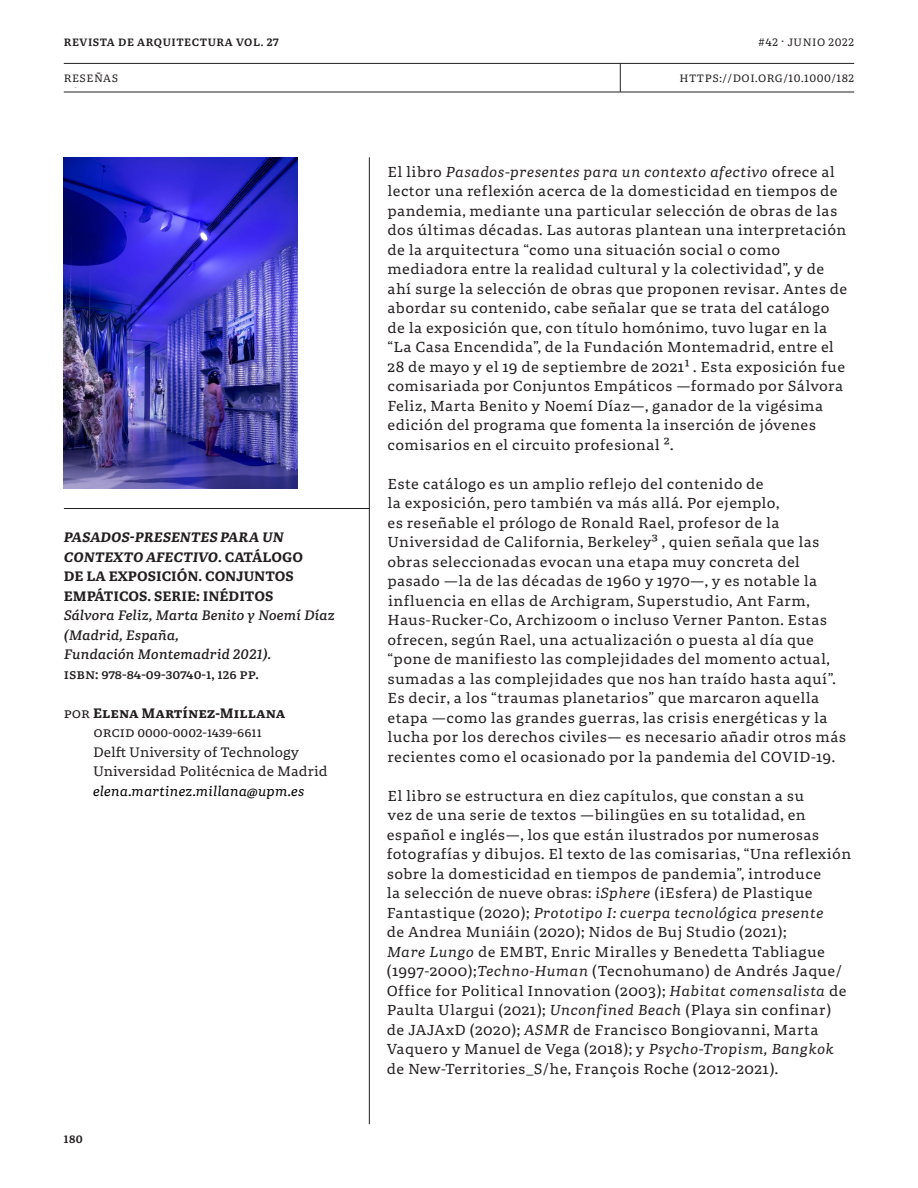
<style>
.page{position:relative;width:918px;height:1188px;background:#fff}
.page>*{position:absolute;margin:0;border:0;box-sizing:border-box;transform-origin:0 0}
.Cuerpo_de_Texto{font:14.25px/19.5px "Portada Text";letter-spacing:.025em;color:#231f20}
.t1{font:13.5px "Portada Text";color:#231f20}
.t2{font:italic 13.5px "Portada Text Bk";color:#231f20}
.t3{font:700 13.5px/19.5px "Portada Text";color:#231f20}
.t4{font:italic 700 13.5px "Portada Text";color:#231f20}
.t5{font:italic 13.5px "Portada Text";color:#000}
.t6{font:13.5px "Portada Text Bk";color:#231f20}
.t7{font:10.5px "Portada Text";letter-spacing:.05em;color:#231f20}
.t8{font:10.5px "Portada Text Sb";letter-spacing:.05em;color:#231f20}
.s1{font-style:normal}
.s2{font-weight:400}
.s3{color:#fff}
.s4{font-style:normal;color:#fff}
.s5{font-style:italic}
</style>
<div class="page">
<hr style="left:64px;top:63px;width:790px;height:1px;background:#231f20">
<hr style="left:64px;top:92px;width:790px;height:1px;background:#231f20">
<svg style="left:620px;top:64px;width:1px;height:28px"></svg>
<hr style="left:64px;top:508px;width:306px;height:1px;background:#231f20">
<hr style="left:369px;top:157px;width:1px;height:967px;background:#231f20">
<img style="left:64px;top:157px;width:234px;height:332px">
<p class="t8" style="left:64px;top:35px;width:217px">REVISTA DE ARQUITECTURA VOL. 27</p>
<p class="t7" style="left:758px;top:35px;width:98px">#42 · JUNIO 2022</p>
<p class="t7" style="left:64px;top:71px;width:56px">RESEÑAS</p>
<p class="t4" style="left:64px;top:528px;width:221px">PASADOS-PRESENTES PARA UN</p>
<p class="t4" style="left:64px;top:547px;width:241px">CONTEXTO AFECTIVO<span class="s1">. CATÁLOGO</span></p>
<p class="t3" style="left:64px;top:567px;width:232px">DE LA EXPOSICIÓN. CONJUNTOS<br>EMPÁTICOS. SERIE: INÉDITOS</p>
<p class="t2" style="left:64px;top:606px;width:273px">Sálvora Feliz, Marta Benito y Noemí Díaz</p>
<p class="t2" style="left:64px;top:626px;width:117px">(Madrid, España,</p>
<p class="t2" style="left:64px;top:645px;width:209px">Fundación Montemadrid 2021).</p>
<p class="t6" style="left:64px;top:665px;width:196px">isbn: 978-84-09-30740-1, 126 pp.</p>
<p class="t3" style="left:64px;top:703px;width:223px"><span class="s2">por</span> Elena Martínez-Millana</p>
<p class="t1" style="left:93px;top:723px;width:170px">orcid 0000-0002-1439-6611</p>
<p class="t1" style="left:64px;top:743px;width:237px"><span class="s3">por</span> Delft University of Technology</p>
<p class="t1" style="left:64px;top:762px;width:266px"><span class="s3">por</span> Universidad Politécnica de Madrid</p>
<p class="t5" style="left:64px;top:782px;width:242px"><span class="s4">por</span> elena.martinez.millana@upm.es</p>
<p class="t8" style="left:64px;top:1131px;width:21px">180</p>
<p class="t7" style="left:680px;top:71px;width:176px">HTTPS://DOI.ORG/10.1000/182</p>
<p class="Cuerpo_de_Texto" style="left:388px;top:162px;width:461px">El libro <span class="s5">Pasados-presentes para un contexto afectivo</span> ofrece al lector una reflexión acerca de la domesticidad en tiempos de pandemia, mediante una particular selección de obras de las dos últimas décadas. Las autoras plantean una interpretación de la arquitectura “como una situación social o como mediadora entre la realidad cultural y la colectividad”, y de ahí surge la selección de obras que proponen revisar. Antes de abordar su contenido, cabe señalar que se trata del catálogo de la exposición que, con título homónimo, tuvo lugar en la “La Casa Encendida”, de la Fundación Montemadrid, entre el 28 de mayo y el 19 de septiembre de 20211 . Esta exposición fue comisariada por Conjuntos Empáticos —formado por Sálvora Feliz, Marta Benito y Noemí Díaz—, ganador de la vigésima edición del programa que fomenta la inserción de jóvenes comisarios en el circuito profesional 2.</p>
<p class="Cuerpo_de_Texto" style="left:388px;top:474px;width:460px">Este catálogo es un amplio reflejo del contenido de<br>la exposición, pero también va más allá. Por ejemplo,<br>es reseñable el prólogo de Ronald Rael, profesor de la Universidad de California, Berkeley3 , quien señala que las obras seleccionadas evocan una etapa muy concreta del pasado —la de las décadas de 1960 y 1970—, y es notable la influencia en ellas de Archigram, Superstudio, Ant Farm, Haus-Rucker-Co, Archizoom o incluso Verner Panton. Estas ofrecen, según Rael, una actualización o puesta al día que “pone de manifiesto las complejidades del momento actual, sumadas a las complejidades que nos han traído hasta aquí”.<br>Es decir, a los “traumas planetarios” que marcaron aquella etapa —como las grandes guerras, las crisis energéticas y la lucha por los derechos civiles— es necesario añadir otros más recientes como el ocasionado por la pandemia del COVID-19.</p>
<p class="Cuerpo_de_Texto" style="left:387px;top:786px;width:466px">El libro se estructura en diez capítulos, que constan a su<br>vez de una serie de textos —bilingües en su totalidad, en español e inglés—, los que están ilustrados por numerosas fotografías y dibujos. El texto de las comisarias, “Una reflexión sobre la domesticidad en tiempos de pandemia”, introduce<br>la selección de nueve obras: <span class="s5">iSphere</span> (iEsfera) de Plastique Fantastique (2020); <span class="s5">Prototipo I: cuerpa tecnológica presente<br></span>de Andrea Muniáin (2020); Nidos de Buj Studio (2021);<br><span class="s5">Mare Lungo</span> de EMBT, Enric Miralles y Benedetta Tabliague (1997-2000);<span class="s5">Techno-Human</span> (Tecnohumano) de Andrés Jaque/ Office for Political Innovation (2003); <span class="s5">Habitat comensalista</span> de Paulta Ulargui (2021); <span class="s5">Unconfined Beach</span> (Playa sin confinar) de JAJAxD (2020); <span class="s5">ASMR</span> de Francisco Bongiovanni, Marta Vaquero y Manuel de Vega (2018); y <span class="s5">Psycho-Tropism, Bangkok </span>de New-Territories_S/he, François Roche (2012-2021).</p>
</div>
